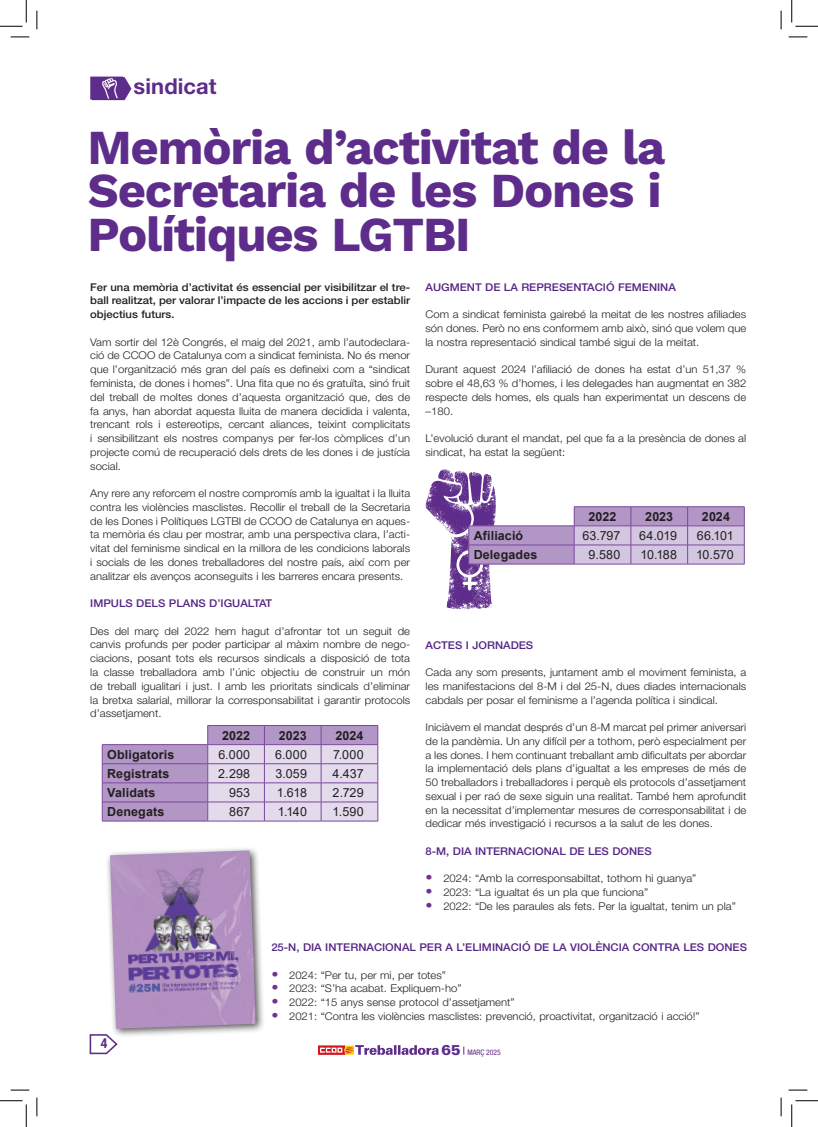
<style>
.page{position:relative;width:818px;height:1127px;background:#fff}
.page>*{position:absolute;margin:0;border:0;box-sizing:border-box;transform-origin:0 0}
.t1{font:700 48.75px/43.8px "Work Sans";letter-spacing:-.025em;color:#5e2c8a;text-align:justify}
.t2{font:21.88px "Helvetica Neue LT 75 Bd";letter-spacing:.005em;color:#5e2c8a}
.t3{font:700 condensed 13.75px "Helvetica Neue LT Pro";color:#5e2c8a}
.t4{font:12.5px "Arial";letter-spacing:.01em;color:#231f20}
.t5{font:700 12.5px "Arial";letter-spacing:.01em;color:#231f20}
.t6{font:300 10.75px/13.8px "Helvetica Neue LT Pro";color:#231f20;text-align:justify;scale:1.06 1}
.t7{font:500 10.75px "Helvetica Neue LT Pro";color:#552583;scale:1.06 1}
.t8{font:500 10.75px/13.8px "Helvetica Neue LT Pro";color:#231f20;text-align:justify;scale:1.06 1}
.t9{font:7.62px "Helvetica Neue LT 57 Cn";color:#5e2c8a}
.s1{font-weight:900;font-size:13.5px;color:#733193}
.s2{font-family:"Univers 75";font-weight:900;font-size:14.38px}
</style>
<div class="page">
<svg style="left:89px;top:1034px;width:29px;height:21px"></svg>
<svg style="left:318px;top:1045px;width:121px;height:9px"></svg>
<hr style="left:102px;top:820px;width:106px;height:1px;background:#7d489c">
<hr style="left:208px;top:820px;width:56px;height:1px;background:#7d489c">
<hr style="left:264px;top:820px;width:57px;height:1px;background:#7d489c">
<hr style="left:321px;top:820px;width:57px;height:1px;background:#7d489c">
<svg style="left:102px;top:725px;width:277px;height:95px;background:#cab8d9"></svg>
<hr style="left:208px;top:744px;width:56px;height:1px;background:#7d489c">
<svg style="left:425px;top:469px;width:320px;height:140px"></svg>
<hr style="left:574px;top:525px;width:57px;height:1px;background:#7d489c">
<hr style="left:631px;top:525px;width:57px;height:1px;background:#7d489c">
<hr style="left:688px;top:525px;width:56px;height:1px;background:#7d489c">
<svg style="left:90px;top:77px;width:41px;height:23px"></svg>
<div style="left:106px;top:845px;width:159px;height:192px;background:#231f20;opacity:.75"></div>
<img style="left:110px;top:850px;width:146px;height:178px">
<svg style="left:11px;top:36px;width:18px;height:2px"></svg>
<svg style="left:788px;top:36px;width:19px;height:2px"></svg>
<svg style="left:11px;top:1089px;width:18px;height:1px"></svg>
<svg style="left:788px;top:1089px;width:19px;height:1px"></svg>
<svg style="left:36px;top:11px;width:2px;height:18px"></svg>
<svg style="left:36px;top:1097px;width:2px;height:18px"></svg>
<svg style="left:780px;top:11px;width:2px;height:18px"></svg>
<svg style="left:780px;top:1097px;width:2px;height:18px"></svg>
<svg style="left:0;top:0;width:27px;height:27px"></svg>
<svg style="left:0;top:1100px;width:27px;height:26px"></svg>
<svg style="left:791px;top:0;width:27px;height:27px"></svg>
<svg style="left:791px;top:1100px;width:27px;height:26px"></svg>
<h2 class="t2" style="left:134px;top:72px;width:85px">sindicat</h2>
<h1 class="t1" style="left:88px;top:128px;width:579px">Memòria d’activitat de la Secretaria de les Dones i Polítiques LGTBI</h1>
<p class="t8" style="left:90px;top:280px;width:303px">Fer una memòria d’activitat és essencial per visibilitzar el tre&shy;ball realitzat, per valorar l’impacte de les accions i per establir objectius futurs.</p>
<p class="t6" style="left:90px;top:335px;width:303px">Vam sortir del 12è Congrés, el maig del 2021, amb l’autodeclara&shy;ció de CCOO de Catalunya com a sindicat feminista. No és menor que l’organització més gran del país es defineixi com a “sindicat feminista, de dones i homes”. Una fita que no és gratuïta, sinó fruit del treball de moltes dones d’aquesta organització que, des de fa anys, han abordat aquesta lluita de manera decidida i valenta, trencant rols i estereotips, cercant aliances, teixint complicitats i sensibilitzant els nostres companys per fer-los còmplices d’un projecte comú de recuperació dels drets de les dones i de justícia social.</p>
<p class="t6" style="left:90px;top:486px;width:303px">Any rere any reforcem el nostre compromís amb la igualtat i la lluita contra les violències masclistes. Recollir el treball de la Secretaria de les Dones i Polítiques LGTBI de CCOO de Catalunya en aques&shy;ta memòria és clau per mostrar, amb una perspectiva clara, l’acti&shy;vitat del feminisme sindical en la millora de les condicions laborals i socials de les dones treballadores del nostre país, així com per analitzar els avenços aconseguits i les barreres encara presents.</p>
<p class="t7" style="left:90px;top:596px;width:173px">IMPULS DELS PLANS D’IGUALTAT</p>
<p class="t6" style="left:90px;top:623px;width:303px">Des del març del 2022 hem hagut d’afrontar tot un seguit de canvis profunds per poder participar al màxim nombre de nego&shy;ciacions, posant tots els recursos sindicals a disposició de tota la classe treballadora amb l’únic objectiu de construir un món de treball igualitari i just. I amb les prioritats sindicals d’eliminar la bretxa salarial, millorar la corresponsabilitat i garantir protocols d’assetjament.</p>
<p class="t7" style="left:425px;top:280px;width:238px">AUGMENT DE LA REPRESENTACIÓ FEMENINA</p>
<p class="t6" style="left:425px;top:307px;width:304px">Com a sindicat feminista gairebé la meitat de les nostres afiliades són dones. Però no ens conformem amb això, sinó que volem que la nostra representació sindical també sigui de la meitat.</p>
<p class="t6" style="left:425px;top:362px;width:304px">Durant aquest 2024 l’afiliació de dones ha estat d’un 51,37 % sobre el 48,63 % d’homes, i les delegades han augmentat en 382 respecte dels homes, els quals han experimentat un descens de –180.</p>
<p class="t6" style="left:425px;top:431px;width:304px">L’evolució durant el mandat, pel que fa a la presència de dones al sindicat, ha estat la següent:</p>
<p class="t5" style="left:588px;top:507px;width:30px">2022</p>
<p class="t5" style="left:645px;top:507px;width:29px">2023</p>
<p class="t5" style="left:702px;top:507px;width:30px">2024</p>
<p class="t5" style="left:474px;top:526px;width:51px">Afiliació</p>
<p class="t4" style="left:582px;top:527px;width:39px">63.797</p>
<p class="t4" style="left:639px;top:527px;width:39px">64.019</p>
<p class="t4" style="left:697px;top:527px;width:38px">66.101</p>
<p class="t5" style="left:474px;top:545px;width:65px">Delegades</p>
<p class="t4" style="left:588px;top:546px;width:33px">9.580</p>
<p class="t4" style="left:640px;top:546px;width:38px">10.188</p>
<p class="t4" style="left:696px;top:546px;width:39px">10.570</p>
<p class="t7" style="left:426px;top:638px;width:103px">ACTES I JORNADES</p>
<p class="t6" style="left:426px;top:665px;width:304px">Cada any som presents, juntament amb el moviment feminista, a les manifestacions del 8-M i del 25-N, dues diades internacionals cabdals per posar el feminisme a l’agenda política i sindical.</p>
<p class="t6" style="left:426px;top:720px;width:304px">Iniciàvem el mandat després d’un 8-M marcat pel primer aniversari de la pandèmia. Un any difícil per a tothom, però especialment per a les dones. I hem continuant treballant amb dificultats per abordar la implementació dels plans d’igualtat a les empreses de més de 50 treballadors i treballadores i perquè els protocols d’assetjament sexual i per raó de sexe siguin una realitat. També hem aprofundit en la necessitat d’implementar mesures de corresponsabilitat i de dedicar més investigació i recursos a la salut de les dones.</p>
<p class="t7" style="left:426px;top:844px;width:215px">8-M, DIA INTERNACIONAL DE LES DONES</p>
<p class="t6" style="left:426px;top:871px;width:257px"><span class="s1">•</span> 2024: “Amb la corresponsabiltat, tothom hi guanya”</p>
<p class="t6" style="left:426px;top:885px;width:212px"><span class="s1">•</span> 2023: “La igualtat és un pla que funciona”</p>
<p class="t6" style="left:426px;top:898px;width:294px"><span class="s1">•</span> 2022: “De les paraules als fets. Per la igualtat, tenim un pla”</p>
<p class="t5" style="left:222px;top:726px;width:30px">2022</p>
<p class="t5" style="left:279px;top:726px;width:29px">2023</p>
<p class="t5" style="left:335px;top:726px;width:30px">2024</p>
<p class="t5" style="left:107px;top:745px;width:69px">Obligatoris</p>
<p class="t4" style="left:218px;top:745px;width:33px">6.000</p>
<p class="t4" style="left:275px;top:745px;width:33px">6.000</p>
<p class="t4" style="left:333px;top:745px;width:32px">7.000</p>
<p class="t5" style="left:107px;top:764px;width:64px">Registrats</p>
<p class="t4" style="left:218px;top:764px;width:33px">2.298</p>
<p class="t4" style="left:275px;top:764px;width:33px">3.059</p>
<p class="t4" style="left:332px;top:764px;width:33px">4.437</p>
<p class="t5" style="left:107px;top:783px;width:50px">Validats</p>
<p class="t4" style="left:229px;top:783px;width:23px">953</p>
<p class="t4" style="left:277px;top:783px;width:31px">1.618</p>
<p class="t4" style="left:333px;top:783px;width:32px">2.729</p>
<p class="t5" style="left:107px;top:802px;width:59px">Denegats</p>
<p class="t4" style="left:229px;top:802px;width:23px">867</p>
<p class="t4" style="left:278px;top:802px;width:31px">1.140</p>
<p class="t4" style="left:332px;top:802px;width:33px">1.590</p>
<p class="t3" style="left:101px;top:1034px;width:8px">4</p>
<p class="t7" style="left:271px;top:940px;width:450px">25-N, DIA INTERNACIONAL PER A L’ELIMINACIÓ DE LA VIOLÈNCIA CONTRA LES DONES</p>
<p class="t6" style="left:271px;top:967px;width:166px"><span class="s1">•</span> 2024: “Per tu, per mi, per totes”</p>
<p class="t6" style="left:271px;top:981px;width:181px"><span class="s1">•</span> 2023: “S’ha acabat. Expliquem-ho”</p>
<p class="t6" style="left:271px;top:995px;width:231px"><span class="s1">•</span> 2022: “15 anys sense protocol d’assetjament”</p>
<p class="t6" style="left:271px;top:1008px;width:406px"><span class="s1">•</span> 2021: “Contra les violències masclistes: prevenció, proactivitat, organització i acció!”</p>
<p class="t9" style="left:441px;top:1047px;width:61px"><span class="s2">65</span> MARÇ 2025</p>
</div>
